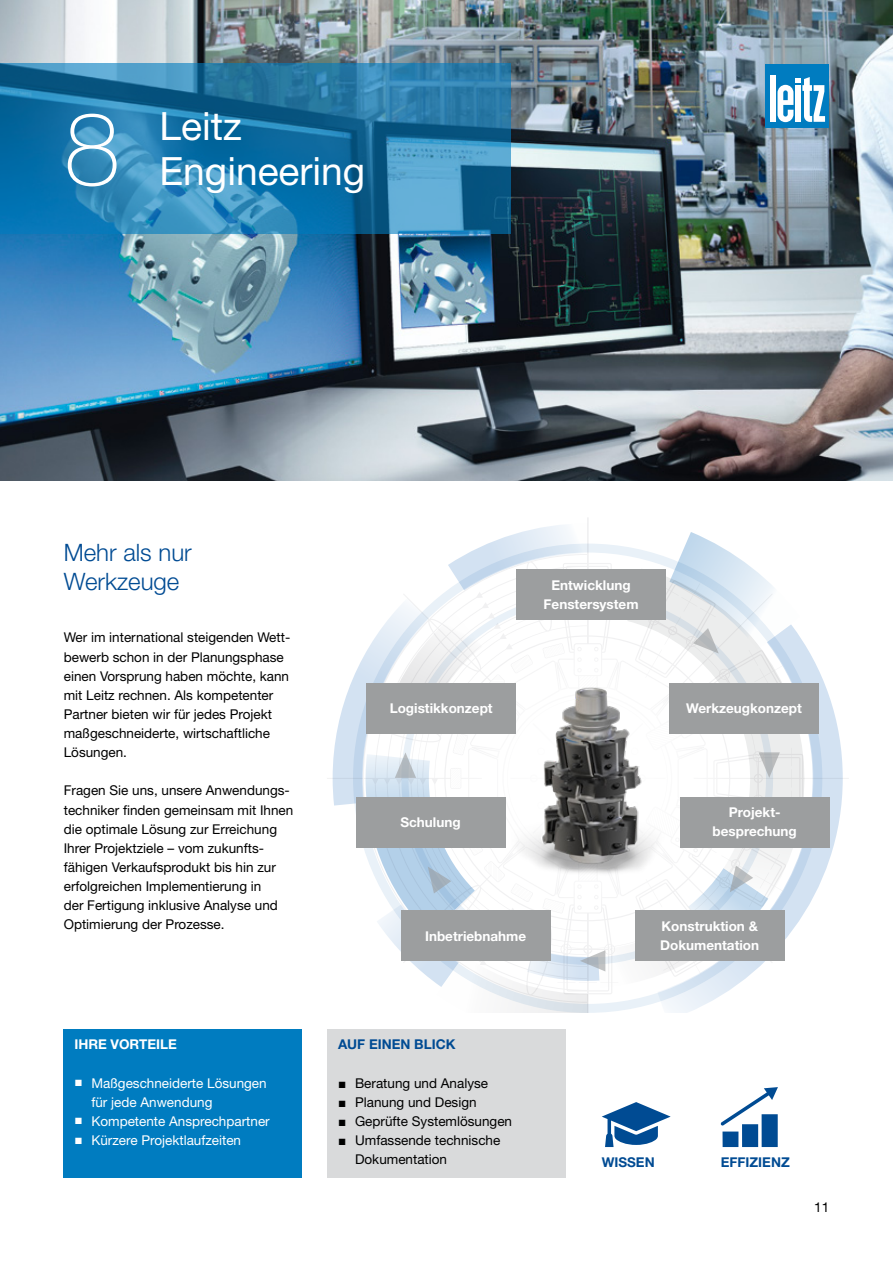
<style>
.page{position:relative;width:893px;height:1263px;background:#fff}
.page>*{position:absolute;margin:0;border:0;box-sizing:border-box;transform-origin:0 0}
.t1{font:100 102px "Helvetica Neue LT Pro";color:#fff}
.t2{font:39px/45px "Helvetica Neue LT Pro";color:#fff}
.t3{font:300 24px/28.8px "Helvetica Neue LT Pro";color:#004b93}
.t4{font:13.5px/19.2px "Helvetica Neue LT Pro";color:#000}
.t5{font:700 13.5px/19.2px "Helvetica Neue LT Pro";color:#fff;text-align:center}
.t6{font:13.5px/19.2px "Helvetica Neue LT Pro";color:#fff}
.t7{font:700 13.5px "Helvetica Neue LT Pro";color:#004b93}
.s1{font-family:"Arial"}
</style>
<div class="page">
<svg style="left:801px;top:639px;width:48px;height:271px"></svg>
<img style="left:0;top:0;width:893px;height:480px">
<svg style="left:0;top:64px;width:510px;height:170px;background:#237bab"></svg>
<div style="left:765px;top:64px;width:64px;height:64px;background:#007cc0"></div>
<div style="left:770px;top:75px;width:6px;height:47px;background:#fff"></div>
<svg style="left:777px;top:77px;width:48px;height:45px"></svg>
<svg style="left:602px;top:1102px;width:69px;height:45px"></svg>
<div style="left:762px;top:1114px;width:16px;height:33px;background:#004b93"></div>
<div style="left:742px;top:1124px;width:16px;height:23px;background:#004b93"></div>
<div style="left:722px;top:1131px;width:16px;height:16px;background:#004b93"></div>
<svg style="left:721px;top:1087px;width:57px;height:38px"></svg>
<svg style="left:327px;top:522px;width:474px;height:491px"></svg>
<img style="left:486px;top:677px;width:204px;height:203px">
<div style="left:64px;top:1029px;width:238px;height:149px;background:#007cc0"></div>
<div style="left:327px;top:1029px;width:239px;height:149px;background:#d9dadb"></div>
<div style="left:517px;top:569px;width:149px;height:50px;background:#9c9e9f"></div>
<div style="left:670px;top:683px;width:149px;height:50px;background:#9c9e9f"></div>
<div style="left:680px;top:797px;width:149px;height:50px;background:#9c9e9f"></div>
<div style="left:635px;top:911px;width:149px;height:50px;background:#9c9e9f"></div>
<div style="left:401px;top:911px;width:149px;height:50px;background:#9c9e9f"></div>
<div style="left:356px;top:797px;width:149px;height:50px;background:#9c9e9f"></div>
<div style="left:367px;top:683px;width:149px;height:50px;background:#9c9e9f"></div>
<h1 class="t1" style="left:64px;top:91px;width:58px">8</h1>
<h2 class="t2" style="left:159px;top:103px;width:207px">Leitz<br>Engineering</h2>
<h3 class="t3" style="left:64px;top:538px;width:130px">Mehr als nur<br>Werkzeuge</h3>
<p class="t4" style="left:64px;top:628px;width:228px">Wer im international steigenden Wett&shy;bewerb schon in der Planungsphase einen Vorsprung haben möchte, kann mit Leitz rechnen. Als kompetenter<br>Partner bieten wir für jedes Projekt maßgeschneiderte, wirtschaftliche<br>Lösungen.</p>
<p class="t4" style="left:64px;top:781px;width:231px">Fragen Sie uns, unsere Anwendungs&shy;techniker finden gemeinsam mit Ihnen die optimale Lösung zur Erreichung Ihrer Projektziele – vom zukunfts&shy;fähigen Verkaufsprodukt bis hin zur erfolgreichen Implementierung in<br>der Fertigung inklusive Analyse und Optimierung der Prozesse.</p>
<p class="t5" style="left:74px;top:1035px;width:104px">IHRE VORTEILE</p>
<p class="t6" style="left:91px;top:1073px;width:177px;text-indent:-17px"><span class="s1">■</span> Maßgeschneiderte Lösungen für jede Anwendung</p>
<p class="t6" style="left:74px;top:1111px;width:197px"><span class="s1">■</span> Kompetente Ansprechpartner</p>
<p class="t6" style="left:74px;top:1130px;width:168px"><span class="s1">■</span> Kürzere Projektlaufzeiten</p>
<p class="t5" style="left:544px;top:575px;width:96px">Entwicklung<br>Fenstersystem</p>
<p class="t5" style="left:390px;top:698px;width:104px">Logistikkonzept</p>
<p class="t5" style="left:400px;top:812px;width:62px">Schulung</p>
<p class="t5" style="left:425px;top:926px;width:103px">Inbetriebnahme</p>
<p class="t7" style="left:338px;top:1036px;width:119px">AUF EINEN BLICK</p>
<p class="t4" style="left:338px;top:1073px;width:152px"><span class="s1">■</span> Beratung und Analyse</p>
<p class="t4" style="left:338px;top:1092px;width:140px"><span class="s1">■</span> Planung und Design</p>
<p class="t4" style="left:338px;top:1111px;width:176px"><span class="s1">■</span> Geprüfte Systemlösungen</p>
<p class="t4" style="left:355px;top:1130px;width:147px;text-indent:-17px"><span class="s1">■</span> Umfassende technische<br>Dokumentation</p>
<p class="t5" style="left:686px;top:698px;width:117px">Werkzeugkonzept</p>
<p class="t5" style="left:713px;top:802px;width:86px">Projekt&shy;besprechung</p>
<p class="t5" style="left:660px;top:916px;width:100px;text-align:left">Konstruktion &amp;<br>Dokumentation</p>
<p class="t7" style="left:602px;top:1154px;width:55px">WISSEN</p>
<p class="t7" style="left:721px;top:1154px;width:70px">EFFIZIENZ</p>
<p class="t4" style="left:814px;top:1197px;width:17px">11</p>
</div>
